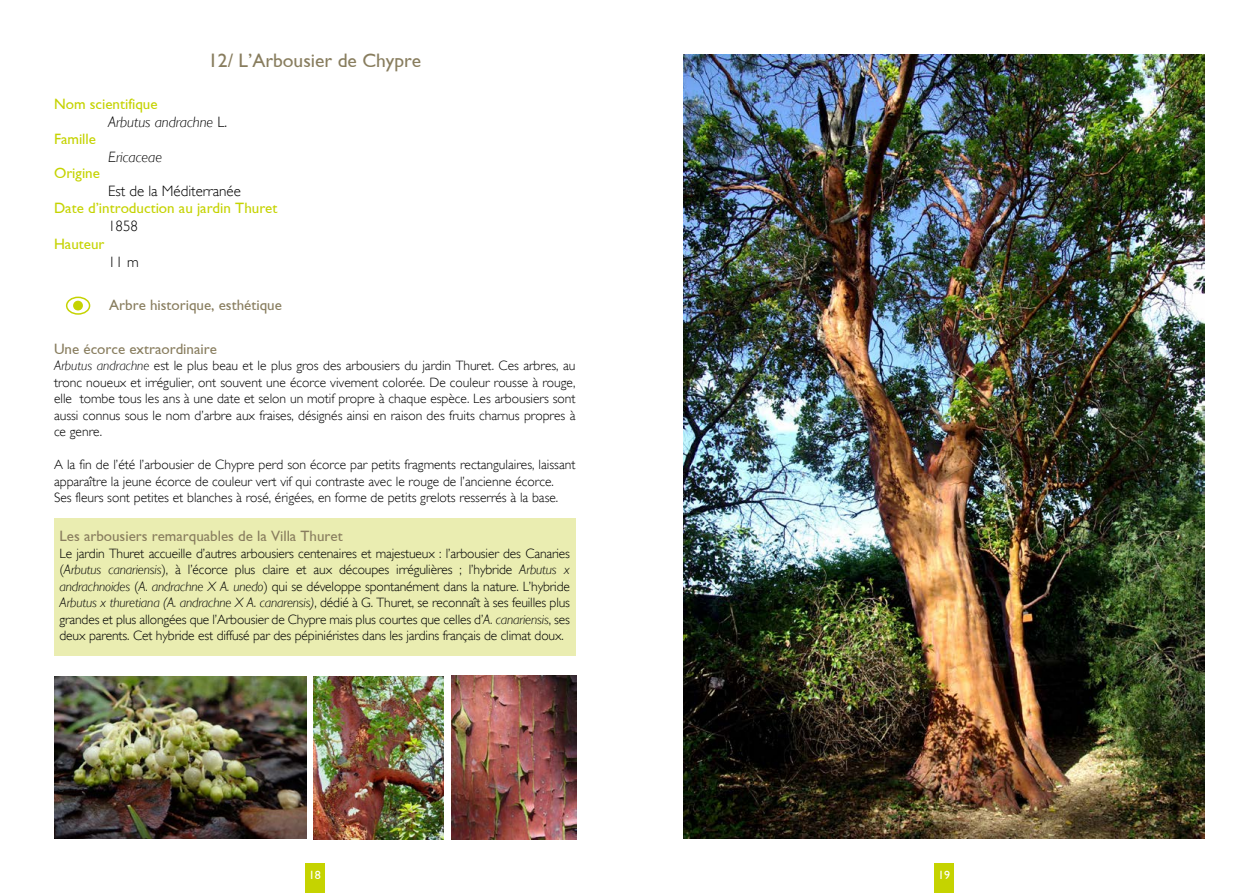
<style>
.page{position:relative;width:1259px;height:893px;background:#fff}
.page>*{position:absolute;margin:0;border:0;box-sizing:border-box;transform-origin:0 0}
.t1{font:19.5px "Gill Sans";color:#887d5e}
.t2{font:15px "Gill Sans";color:#887d5e}
.t3{font:15px "Gill Sans";color:#c5d300}
.t4{font:italic 300 15px/18px "Gill Sans";color:#000}
.t5{font:300 15px "Gill Sans";color:#000}
.t6{font:300 13.5px/16.5px "Gill Sans";color:#000;text-align:justify}
.t7{font:12px "Gill Sans";color:#fff}
.s1{font-weight:400;font-style:normal;color:#c5d300}
.s2{font-style:normal}
.s3{font-style:italic}
</style>
<div class="page">
<div style="left:305px;top:863px;width:19px;height:30px;background:#c5d300"></div>
<div style="left:934px;top:863px;width:20px;height:30px;background:#c5d300"></div>
<div style="left:54px;top:519px;width:521px;height:137px;background:#eaedb1"></div>
<svg style="left:67px;top:297px;width:23px;height:17px"></svg>
<div style="left:66px;top:297px;width:24px;height:18px;border:2px solid #c5d300;border-radius:50%"></div>
<div style="left:74px;top:301px;width:8px;height:9px;background:#c5d300;border-radius:50%"></div>
<div style="left:73px;top:301px;width:10px;height:9px;border:2px solid #c5d300;border-radius:50%"></div>
<img style="left:451px;top:675px;width:125px;height:165px">
<img style="left:54px;top:676px;width:252px;height:163px">
<img style="left:313px;top:676px;width:130px;height:164px">
<img style="left:683px;top:54px;width:522px;height:785px">
<h1 class="t1" style="left:208px;top:50px;width:215px">12/ L’Arbousier de Chypre</h1>
<p class="t4" style="left:108px;top:95px;width:121px;text-indent:-54px"><span class="s1">Nom scientifique<br></span>Arbutus andrachne <span class="s2">L.</span></p>
<p class="t3" style="left:54px;top:130px;width:44px">Famille</p>
<p class="t4" style="left:108px;top:148px;width:56px">Ericaceae</p>
<p class="t3" style="left:54px;top:165px;width:47px">Origine</p>
<p class="t5" style="left:108px;top:182px;width:134px">Est de la Méditerranée</p>
<p class="t3" style="left:54px;top:199px;width:225px">Date d’introduction au jardin Thuret</p>
<p class="t5" style="left:108px;top:217px;width:31px">1858</p>
<p class="t3" style="left:54px;top:235px;width:52px">Hauteur</p>
<p class="t5" style="left:108px;top:253px;width:32px">11 m</p>
<p class="t2" style="left:109px;top:296px;width:174px">Arbre historique, esthétique</p>
<p class="t2" style="left:54px;top:340px;width:164px">Une écorce extraordinaire</p>
<p class="t6" style="left:54px;top:357px;width:523px"><span class="s3">Arbutus andrachne</span> est le plus beau et le plus gros des arbousiers du jardin Thuret. Ces arbres, au tronc noueux et irrégulier, ont souvent une écorce vivement colorée. De couleur rousse à rouge, elle tombe tous les ans à une date et selon un motif propre à chaque espèce. Les arbousiers sont aussi connus sous le nom d’arbre aux fraises, désignés ainsi en raison des fruits charnus propres à ce genre.</p>
<p class="t6" style="left:54px;top:456px;width:523px;text-align:left">A la fin de l’été l’arbousier de Chypre perd son écorce par petits fragments rectangulaires, laissant apparaître la jeune écorce de couleur vert vif qui contraste avec le rouge de l’ancienne écorce.<br>Ses fleurs sont petites et blanches à rosé, érigées, en forme de petits grelots resserrés à la base.</p>
<p class="t2" style="left:60px;top:528px;width:285px">Les arbousiers remarquables de la Villa Thuret</p>
<p class="t6" style="left:60px;top:545px;width:512px">Le jardin Thuret accueille d’autres arbousiers centenaires et majestueux : l’arbousier des Canaries (<span class="s3">Arbutus canariensis</span>), à l’écorce plus claire et aux découpes irrégulières ; l’hybride <span class="s3">Arbutus x andrachnoides</span> (<span class="s3">A. andrachne X A. unedo</span>) qui se développe spontanément dans la nature. L’hybride <span class="s3">Arbutus x thuretiana (A. andrachne X A. canarensis)</span>, dédié à G. Thuret, se reconnaît à ses feuilles plus grandes et plus allongées que l’Arbousier de Chypre mais plus courtes que celles d’<span class="s3">A. canariensis</span>, ses deux parents. Cet hybride est diffusé par des pépiniéristes dans les jardins français de climat doux.</p>
<p class="t7" style="left:309px;top:868px;width:13px">18</p>
<p class="t7" style="left:938px;top:868px;width:13px">19</p>
</div>
